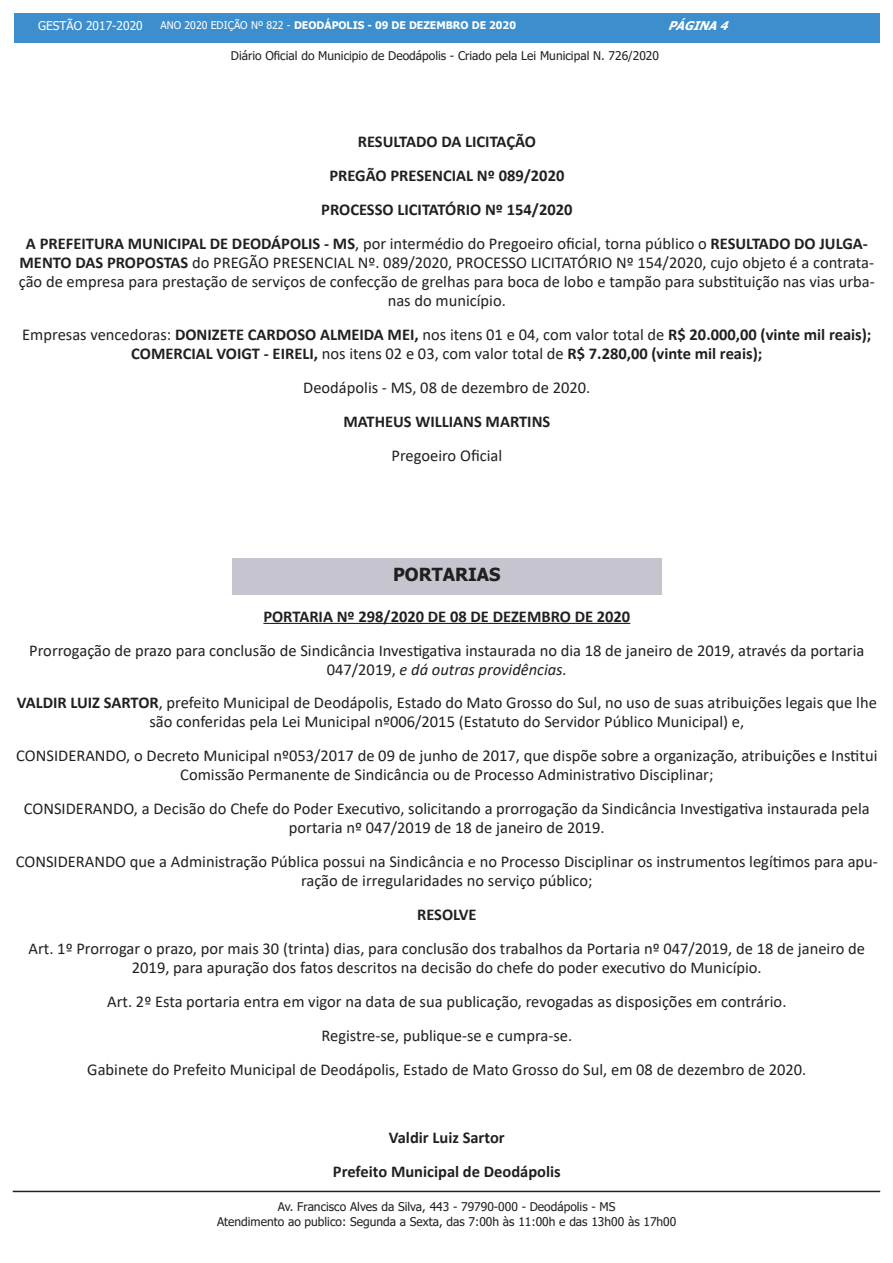
<style>
.page{position:relative;width:893px;height:1263px;background:#fff}
.page>*{position:absolute;margin:0;border:0;box-sizing:border-box;transform-origin:0 0}
.t1{font:700 18px "Tahoma";color:#231f20}
.t2{font:16.5px/18.9px "Calibri";color:#231f20;text-align:center}
.t3{font:700 16.5px/18.9px "Calibri";color:#231f20;text-align:center}
.t4{font:12px/14.4px "Tahoma";color:#231f20;text-align:center}
.t5{font:12px "Tahoma";color:#fff}
.t6{font:italic 700 12px "Tahoma";color:#fff}
.t7{font:700 10.5px "Tahoma";color:#fff}
.s1{font-weight:400}
.s2{font-weight:700}
.s3{font-style:italic}
</style>
<div class="page">
<div style="left:14px;top:14px;width:865px;height:29px;background:#3c8ecc"></div>
<hr style="left:13px;top:1191px;width:867px;height:1px;background:#231f20">
<hr style="left:263px;top:623px;width:367px;height:1px;background:#231f20">
<div style="left:232px;top:558px;width:430px;height:36px;background:#c6c4cf"></div>
<p class="t5" style="left:38px;top:18px;width:106px">GESTÃO 2017-2020</p>
<p class="t7" style="left:161px;top:18px;width:357px"><span class="s1">ANO 2020 EDIÇÃO Nº 822 -</span> DEODÁPOLIS - 09 DE DEZEMBRO DE 2020</p>
<p class="t6" style="left:668px;top:17px;width:68px">PÁGINA4</p>
<p class="t4" style="left:231px;top:49px;width:430px">Diário Oficial do Municipio de Deodápolis - Criado pela Lei Municipal N. 726/2020</p>
<p class="t3" style="left:358px;top:132px;width:180px">RESULTADO DA LICITAÇÃO</p>
<p class="t3" style="left:329px;top:166px;width:237px">PREGÃO PRESENCIAL Nº 089/2020</p>
<p class="t3" style="left:321px;top:200px;width:253px">PROCESSO LICITATÓRIO Nº 154/2020</p>
<p class="t2" style="left:19px;top:234px;width:857px"><span class="s2">A PREFEITURA MUNICIPAL DE DEODÁPOLIS - MS</span>, por intermédio do Pregoeiro oficial, torna público o <span class="s2">RESULTADO DO JULGA-MENTO DAS PROPOSTAS</span> do PREGÃO PRESENCIAL Nº. 089/2020, PROCESSO LICITATÓRIO Nº 154/2020, cujo objeto é a contrata&shy;ção de empresa para prestação de serviços de confecção de grelhas para boca de lobo e tampão para substituição nas vias urba&shy;nas do município.</p>
<p class="t3" style="left:22px;top:325px;width:851px"><span class="s1">Empresas vencedoras:</span> DONIZETE CARDOSO ALMEIDA MEI, <span class="s1">nos itens 01 e 04, com valor total de</span> R$ 20.000,00 (vinte mil reais);<br>COMERCIAL VOIGT - EIRELI, <span class="s1">nos itens 02 e 03, com valor total de</span> R$ 7.280,00 (vinte mil reais);</p>
<p class="t2" style="left:303px;top:378px;width:289px">Deodápolis - MS, 08 de dezembro de 2020.</p>
<p class="t3" style="left:343px;top:412px;width:208px">MATHEUS WILLIANS MARTINS</p>
<p class="t2" style="left:392px;top:445px;width:112px">Pregoeiro Oficial</p>
<p class="t1" style="left:393px;top:562px;width:109px">PORTARIAS</p>
<p class="t3" style="left:263px;top:606px;width:368px">PORTARIA Nº 298/2020 DE 08 DE DEZEMBRO DE 2020</p>
<p class="t2" style="left:29px;top:640px;width:837px">Prorrogação de prazo para conclusão de Sindicância Investigativa instaurada no dia 18 de janeiro de 2019, através da portaria<br>047/2019, <span class="s3">e dá outras providências.</span></p>
<p class="t2" style="left:17px;top:693px;width:861px"><span class="s2">VALDIR LUIZ SARTOR</span>, prefeito Municipal de Deodápolis, Estado do Mato Grosso do Sul, no uso de suas atribuições legais que lhe são conferidas pela Lei Municipal nº006/2015 (Estatuto do Servidor Público Municipal) e,</p>
<p class="t2" style="left:16px;top:746px;width:863px">CONSIDERANDO, o Decreto Municipal nº053/2017 de 09 de junho de 2017, que dispõe sobre a organização, atribuições e Institui<br>Comissão Permanente de Sindicância ou de Processo Administrativo Disciplinar;</p>
<p class="t2" style="left:24px;top:799px;width:847px">CONSIDERANDO, a Decisão do Chefe do Poder Executivo, solicitando a prorrogação da Sindicância Investigativa instaurada pela portaria nº 047/2019 de 18 de janeiro de 2019.</p>
<p class="t2" style="left:16px;top:852px;width:864px">CONSIDERANDO que a Administração Pública possui na Sindicância e no Processo Disciplinar os instrumentos legítimos para apu&shy;ração de irregularidades no serviço público;</p>
<p class="t3" style="left:417px;top:905px;width:61px">RESOLVE</p>
<p class="t2" style="left:29px;top:939px;width:838px">Art. 1º Prorrogar o prazo, por mais 30 (trinta) dias, para conclusão dos trabalhos da Portaria nº 047/2019, de 18 de janeiro de<br>2019, para apuração dos fatos descritos na decisão do chefe do poder executivo do Município.</p>
<p class="t2" style="left:107px;top:992px;width:681px">Art. 2º Esta portaria entra em vigor na data de sua publicação, revogadas as disposições em contrário.</p>
<p class="t2" style="left:321px;top:1026px;width:252px">Registre-se, publique-se e cumpra-se.</p>
<p class="t2" style="left:87px;top:1060px;width:721px">Gabinete do Prefeito Municipal de Deodápolis, Estado de Mato Grosso do Sul, em 08 de dezembro de 2020.</p>
<p class="t3" style="left:389px;top:1128px;width:117px">Valdir Luiz Sartor</p>
<p class="t3" style="left:333px;top:1162px;width:229px">Prefeito Municipal de Deodápolis</p>
<p class="t4" style="left:217px;top:1200px;width:461px">Av. Francisco Alves da Silva, 443 - 79790-000 - Deodápolis - MS<br>Atendimento ao publico: Segunda a Sexta, das 7:00h às 11:00h e das 13h00 às 17h00</p>
</div>
